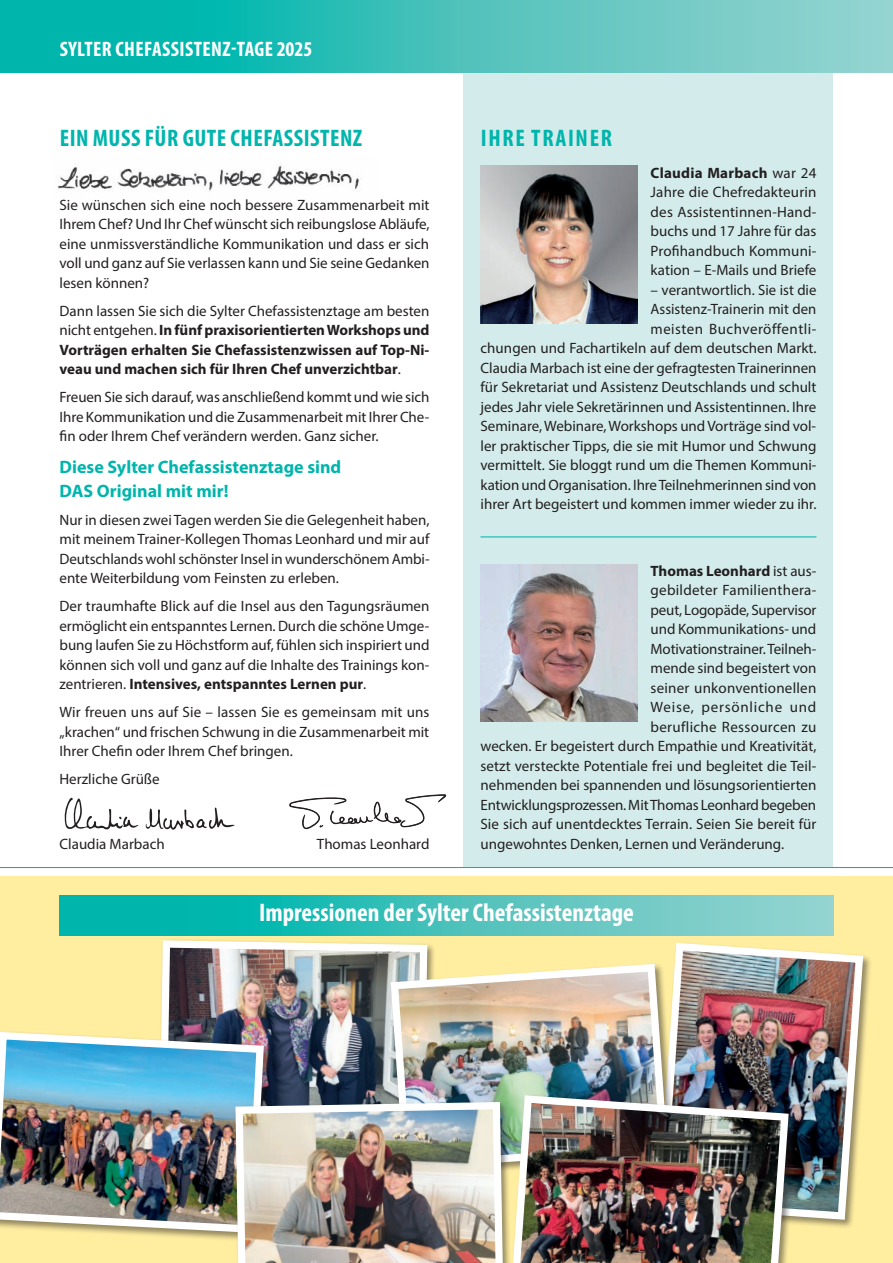
<style>
.page{position:relative;width:893px;height:1263px;background:#fff}
.page>*{position:absolute;margin:0;border:0;box-sizing:border-box;transform-origin:0 0}
.t1{font:700 condensed 25.5px "Myriad Pro";color:#fff}
.t2{font:700 condensed 24px "Myriad Pro";letter-spacing:.02em;color:#00b5ac}
.t3{font:700 condensed 24px "Myriad Pro";letter-spacing:.07em;color:#00b5ac}
.t4{font:700 condensed 21px "Myriad Pro";letter-spacing:.02em;color:#fff}
.t5{font:700 18px/23.4px "Myriad Pro";color:#00b5ac}
.t6{font:15px/19.5px "Myriad Pro";color:#231f20;text-align:justify}
.t7{font:700 15px/19.5px "Myriad Pro";color:#231f20;text-align:justify}
.t8{font:15px "Myriad Pro";letter-spacing:.02em;color:#231f20}
.t9{font:15px "Myriad Pro";letter-spacing:.05em;color:#231f20}
.s1{font-weight:400}
.s2{font-weight:700}
</style>
<div class="page">
<div style="left:0;top:876px;width:893px;height:387px;background:#ffeda0"></div>
<div style="left:463px;top:72px;width:370px;height:795px;background:#d3eceb"></div>
<img style="left:161px;top:940px;width:270px;height:158px">
<img style="left:57px;top:165px;width:304px;height:27px">
<svg style="left:65px;top:798px;width:73px;height:32px"></svg>
<svg style="left:146px;top:807px;width:89px;height:23px"></svg>
<svg style="left:289px;top:794px;width:157px;height:35px"></svg>
<svg style="left:0;top:0;width:892px;height:72px;background:#42c1bb"></svg>
<hr style="left:892px;top:0;width:1px;height:72px;background:#94d5d2">
<hr style="left:0;top:867px;width:893px;height:1px;background:#00b5ac">
<hr style="left:480px;top:536px;width:336px;height:1px;background:#00b5ac">
<img style="left:480px;top:564px;width:158px;height:158px">
<img style="left:480px;top:166px;width:158px;height:157px">
<div style="left:656px;top:941px;width:216px;height:288px;background:#231f20;opacity:.5"></div>
<img style="left:656px;top:941px;width:211px;height:282px">
<img style="left:387px;top:960px;width:284px;height:140px">
<svg style="left:60px;top:895px;width:773px;height:41px;background:#42c1bb"></svg>
<div style="left:510px;top:1093px;width:288px;height:170px;background:#231f20;opacity:.5"></div>
<img style="left:508px;top:1091px;width:284px;height:172px">
<div style="left:0;top:1030px;width:273px;height:212px;background:#231f20;opacity:.5"></div>
<img style="left:0;top:1028px;width:268px;height:209px">
<div style="left:233px;top:1100px;width:280px;height:163px;background:#231f20;opacity:.5"></div>
<img style="left:232px;top:1098px;width:275px;height:165px">
<h3 class="t4" style="left:60px;top:36px;width:254px">SYLTER CHEFASSISTENZ-TAGE 2025</h3>
<h2 class="t2" style="left:60px;top:123px;width:304px">EIN MUSS FÜR GUTE CHEFASSISTENZ</h2>
<p class="t6" style="left:60px;top:195px;width:372px">Sie wünschen sich eine noch bessere Zusammenarbeit mit Ihrem Chef? Und Ihr Chef wünscht sich reibungslose Abläufe, eine unmissverständliche Kommunikation und dass er sich voll und ganz auf Sie verlassen kann und Sie seine Gedanken lesen können?</p>
<p class="t7" style="left:60px;top:301px;width:372px"><span class="s1">Dann lassen Sie sich die Sylter Chefassistenztage am besten nicht entgehen.</span> In fünf praxisorientierten Workshops und Vorträgen erhalten Sie Chefassistenzwissen auf Top-Ni&shy;veau und machen sich für Ihren Chef unverzichtbar<span class="s1">.</span></p>
<p class="t6" style="left:60px;top:387px;width:371px">Freuen Sie sich darauf, was anschließend kommt und wie sich Ihre Kommunikation und die Zusammenarbeit mit Ihrer Che&shy;fin oder Ihrem Chef verändern werden. Ganz sicher.</p>
<p class="t5" style="left:60px;top:455px;width:283px">Diese Sylter Chefassistenztage sind<br>DAS Original mit mir!</p>
<p class="t6" style="left:60px;top:510px;width:372px">Nur in diesen zwei Tagen werden Sie die Gelegenheit haben, mit meinem Trainer-Kollegen Thomas Leonhard und mir auf Deutschlands wohl schönster Insel in wunderschönem Ambi&shy;ente Weiterbildung vom Feinsten zu erleben.</p>
<p class="t6" style="left:60px;top:596px;width:371px">Der traumhafte Blick auf die Insel aus den Tagungsräumen ermöglicht ein entspanntes Lernen. Durch die schöne Umge&shy;bung laufen Sie zu Höchstform auf, fühlen sich inspiriert und können sich voll und ganz auf die Inhalte des Trainings kon&shy;zentrieren. <span class="s2">Intensives, entspanntes Lernen pur</span>.</p>
<p class="t6" style="left:60px;top:702px;width:372px">Wir freuen uns auf Sie – lassen Sie es gemeinsam mit uns „krachen“ und frischen Schwung in die Zusammenarbeit mit Ihrer Chefin oder Ihrem Chef bringen.</p>
<p class="t6" style="left:60px;top:769px;width:102px">Herzliche Grüße</p>
<p class="t6" style="left:60px;top:834px;width:107px">Claudia Marbach</p>
<p class="t6" style="left:317px;top:834px;width:114px">Thomas Leonhard</p>
<h2 class="t3" style="left:481px;top:123px;width:133px">IHRE TRAINER</h2>
<p class="t6" style="left:651px;top:163px;width:167px"><span class="s2">Claudia Marbach</span> war 24<br>Jahre die Chefredakteurin des Assistentinnen-Hand&shy;buchs und 17 Jahre für das Profihandbuch Kommuni&shy;kation – E-Mails und Briefe</p>
<p class="t6" style="left:480px;top:280px;width:338px;text-align:right">– verantwortlich. Sie ist die<br>Assistenz-Trainerin mit den<br>meisten Buchveröffentli-<br>chungen und Fachartikeln auf dem deutschen Markt.<br>Claudia Marbach ist eine der gefragtesten Trainerinnen für Sekretariat und Assistenz Deutschlands und schult jedes Jahr viele Sekretärinnen und Assistentinnen. Ihre Seminare, Webinare, Workshops und Vorträge sind vol&shy;ler praktischer Tipps, die sie mit Humor und Schwung vermittelt. Sie bloggt rund um die Themen Kommuni&shy;kation und Organisation. Ihre Teilnehmerinnen sind von ihrer Art begeistert und kommen immer wieder zu ihr.</p>
<p class="t7" style="left:651px;top:560px;width:167px">Thomas Leonhard <span class="s1">ist aus-</span></p>
<p class="t8" style="left:651px;top:581px;width:167px">gebildeter Familienthera-</p>
<p class="t6" style="left:651px;top:600px;width:167px">peut, Logopäde, Supervisor</p>
<p class="t6" style="left:651px;top:619px;width:167px">und Kommunikations- und</p>
<p class="t6" style="left:651px;top:639px;width:167px">Motivationstrainer. Teilneh-</p>
<p class="t6" style="left:651px;top:658px;width:167px">mende sind begeistert von</p>
<p class="t6" style="left:651px;top:678px;width:167px">seiner unkonventionellen</p>
<p class="t9" style="left:651px;top:698px;width:167px">Weise, persönliche und</p>
<p class="t8" style="left:651px;top:717px;width:167px">berufliche Ressourcen zu</p>
<p class="t6" style="left:480px;top:736px;width:337px">wecken. Er begeistert durch Empathie und Kreativität,</p>
<p class="t6" style="left:480px;top:756px;width:337px">setzt versteckte Potentiale frei und begleitet die Teil-</p>
<p class="t6" style="left:480px;top:775px;width:337px">nehmenden bei spannenden und lösungsorientierten</p>
<p class="t6" style="left:480px;top:795px;width:337px">Entwicklungsprozessen. Mit Thomas Leonhard begeben</p>
<p class="t6" style="left:480px;top:814px;width:337px">Sie sich auf unentdecktes Terrain. Seien Sie bereit für</p>
<p class="t6" style="left:480px;top:834px;width:305px">ungewohntes Denken, Lernen und Veränderung.</p>
<h1 class="t1" style="left:259px;top:897px;width:376px">Impressionen der Sylter Chefassistenztage</h1>
</div>
